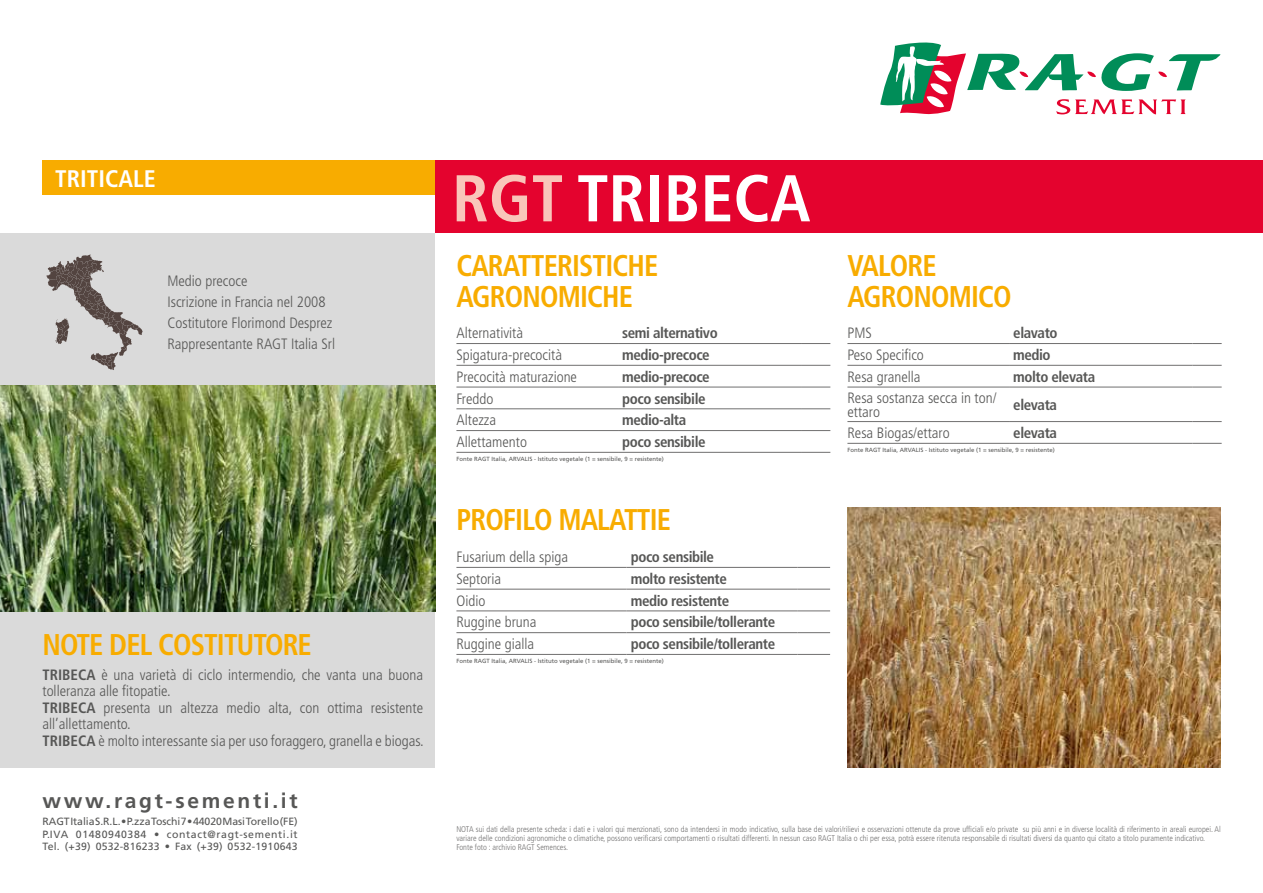
<style>
.page{position:relative;width:1263px;height:893px;background:#fff}
.page>*{position:absolute;margin:0;border:0;box-sizing:border-box;transform-origin:0 0}
.t1{font:700 condensed 66px "Frutiger LT Std";color:#fff}
.t2{font:700 condensed 30px/30px "Frutiger LT Std";letter-spacing:-.03em;color:#f8ac00;scale:.95 1}
.t3{font:700 condensed 24px "Frutiger LT Std";color:#fff}
.t4{font:700 21px "Frutiger LT Std";letter-spacing:.13em;color:#575756}
.t5{font:300 condensed 15px/16.5px "Frutiger LT Std";color:#575756}
.t6{font:700 condensed 15px "Frutiger LT Std";letter-spacing:-.03em;color:#575756}
.t7{font:10.5px/12.6px "Frutiger LT Std";letter-spacing:.02em;color:#575756;text-align:justify}
.t8{font:300 condensed 8.25px/9px "Frutiger LT Std";color:#706f6f}
.t9{font:6px "Frutiger LT Std";color:#575756}
.s1{color:#f9c6ba}
.s2{font-weight:700}
</style>
<div class="page">
<div style="left:0;top:233px;width:435px;height:534px;background:#dadada"></div>
<svg style="left:880px;top:43px;width:340px;height:72px"></svg>
<div style="left:43px;top:160px;width:392px;height:35px;background:#f8ac00"></div>
<div style="left:435px;top:160px;width:828px;height:73px;background:#e4032e"></div>
<hr style="left:456px;top:430px;width:162px;height:1px;background:#706f6f">
<hr style="left:618px;top:430px;width:184px;height:1px;background:#706f6f">
<svg style="left:802px;top:430px;width:28px;height:1px"></svg>
<hr style="left:456px;top:452px;width:162px;height:1px;background:#706f6f">
<hr style="left:618px;top:452px;width:184px;height:1px;background:#706f6f">
<svg style="left:802px;top:452px;width:28px;height:1px"></svg>
<hr style="left:456px;top:365px;width:162px;height:1px;background:#706f6f">
<hr style="left:618px;top:365px;width:184px;height:1px;background:#706f6f">
<svg style="left:802px;top:365px;width:28px;height:1px"></svg>
<hr style="left:456px;top:409px;width:162px;height:1px;background:#706f6f">
<hr style="left:618px;top:409px;width:184px;height:1px;background:#706f6f">
<svg style="left:802px;top:409px;width:28px;height:1px"></svg>
<hr style="left:456px;top:387px;width:162px;height:1px;background:#706f6f">
<hr style="left:618px;top:387px;width:184px;height:1px;background:#706f6f">
<svg style="left:802px;top:387px;width:28px;height:1px"></svg>
<hr style="left:456px;top:343px;width:162px;height:1px;background:#706f6f">
<hr style="left:618px;top:343px;width:184px;height:1px;background:#706f6f">
<svg style="left:802px;top:343px;width:28px;height:1px"></svg>
<hr style="left:456px;top:632px;width:170px;height:1px;background:#706f6f">
<hr style="left:626px;top:632px;width:172px;height:1px;background:#706f6f">
<hr style="left:798px;top:632px;width:32px;height:1px;background:#706f6f">
<hr style="left:456px;top:654px;width:170px;height:1px;background:#706f6f">
<hr style="left:626px;top:654px;width:172px;height:1px;background:#706f6f">
<hr style="left:798px;top:654px;width:32px;height:1px;background:#706f6f">
<hr style="left:456px;top:611px;width:170px;height:1px;background:#706f6f">
<hr style="left:626px;top:611px;width:172px;height:1px;background:#706f6f">
<hr style="left:798px;top:611px;width:32px;height:1px;background:#706f6f">
<hr style="left:456px;top:589px;width:170px;height:1px;background:#706f6f">
<hr style="left:626px;top:589px;width:172px;height:1px;background:#706f6f">
<hr style="left:798px;top:589px;width:32px;height:1px;background:#706f6f">
<hr style="left:456px;top:567px;width:170px;height:1px;background:#706f6f">
<hr style="left:626px;top:567px;width:172px;height:1px;background:#706f6f">
<hr style="left:798px;top:567px;width:32px;height:1px;background:#706f6f">
<hr style="left:847px;top:387px;width:162px;height:1px;background:#706f6f">
<hr style="left:1009px;top:387px;width:184px;height:1px;background:#706f6f">
<svg style="left:1193px;top:387px;width:29px;height:1px"></svg>
<hr style="left:847px;top:443px;width:162px;height:1px;background:#706f6f">
<hr style="left:1009px;top:443px;width:184px;height:1px;background:#706f6f">
<svg style="left:1193px;top:443px;width:29px;height:1px"></svg>
<hr style="left:847px;top:421px;width:162px;height:1px;background:#706f6f">
<hr style="left:1009px;top:421px;width:184px;height:1px;background:#706f6f">
<svg style="left:1193px;top:421px;width:29px;height:1px"></svg>
<hr style="left:847px;top:365px;width:162px;height:1px;background:#706f6f">
<hr style="left:1009px;top:365px;width:184px;height:1px;background:#706f6f">
<svg style="left:1193px;top:365px;width:29px;height:1px"></svg>
<hr style="left:847px;top:343px;width:162px;height:1px;background:#706f6f">
<hr style="left:1009px;top:343px;width:184px;height:1px;background:#706f6f">
<svg style="left:1193px;top:343px;width:29px;height:1px"></svg>
<img style="left:0;top:386px;width:435px;height:225px">
<img style="left:847px;top:507px;width:374px;height:260px">
<svg style="left:46px;top:254px;width:97px;height:116px"></svg>
<h3 class="t3" style="left:55px;top:164px;width:102px">TRITICALE</h3>
<h1 class="t1" style="left:452px;top:159px;width:360px"><span class="s1">RGT</span> TRIBECA</h1>
<p class="t5" style="left:167px;top:271px;width:169px;line-height:21px">Medio precoce<br>Iscrizione in Francia nel 2008<br>Costitutore Florimond Desprez<br>Rappresentante RAGT Italia Srl</p>
<h2 class="t2" style="left:43px;top:630px;width:285px">NOTE DEL COSTITUTORE</h2>
<p class="t5" style="left:43px;top:667px;width:383px"><span class="s2">TRIBECA</span> è una varietà di ciclo intermendio, che vanta una buona tolleranza alle fitopatie.<br><span class="s2">TRIBECA</span> presenta un altezza medio alta, con ottima resistente all’allettamento.<br><span class="s2">TRIBECA</span> è molto interessante sia per uso foraggero, granella e biogas.</p>
<h2 class="t2" style="left:456px;top:251px;width:214px">CARATTERISTICHE<br>AGRONOMICHE</h2>
<p class="t5" style="left:456px;top:325px;width:68px">Alternatività</p>
<p class="t6" style="left:622px;top:324px;width:97px">semi alternativo</p>
<p class="t5" style="left:456px;top:347px;width:107px">Spigatura-precocità</p>
<p class="t6" style="left:622px;top:346px;width:89px">medio-precoce</p>
<p class="t5" style="left:456px;top:369px;width:122px">Precocità maturazione</p>
<p class="t6" style="left:622px;top:368px;width:89px">medio-precoce</p>
<p class="t5" style="left:456px;top:390px;width:38px">Freddo</p>
<p class="t6" style="left:622px;top:389px;width:85px">poco sensibile</p>
<p class="t5" style="left:456px;top:412px;width:41px">Altezza</p>
<p class="t6" style="left:622px;top:411px;width:66px">medio-alta</p>
<p class="t5" style="left:456px;top:434px;width:72px">Allettamento</p>
<p class="t6" style="left:622px;top:433px;width:85px">poco sensibile</p>
<p class="t9" style="left:456px;top:455px;width:209px">Fonte RAGT Italia, ARVALIS - Istituto vegetale (1 = sensibile, 9 = resistente)</p>
<h2 class="t2" style="left:456px;top:505px;width:227px">PROFILO MALATTIE</h2>
<p class="t5" style="left:456px;top:549px;width:113px">Fusarium della spiga</p>
<p class="t6" style="left:631px;top:548px;width:85px">poco sensibile</p>
<p class="t5" style="left:456px;top:571px;width:46px">Septoria</p>
<p class="t6" style="left:631px;top:570px;width:98px">molto resistente</p>
<p class="t5" style="left:456px;top:592px;width:30px">Oidio</p>
<p class="t6" style="left:631px;top:591px;width:100px">medio resistente</p>
<p class="t5" style="left:456px;top:614px;width:81px">Ruggine bruna</p>
<p class="t6" style="left:631px;top:613px;width:146px">poco sensibile/tollerante</p>
<p class="t5" style="left:456px;top:636px;width:79px">Ruggine gialla</p>
<p class="t6" style="left:631px;top:635px;width:146px">poco sensibile/tollerante</p>
<p class="t9" style="left:456px;top:657px;width:209px">Fonte RAGT Italia, ARVALIS - Istituto vegetale (1 = sensibile, 9 = resistente)</p>
<h2 class="t2" style="left:847px;top:251px;width:174px">VALORE<br>AGRONOMICO</h2>
<p class="t5" style="left:847px;top:325px;width:26px">PMS</p>
<p class="t6" style="left:1013px;top:324px;width:46px">elavato</p>
<p class="t5" style="left:847px;top:347px;width:78px">Peso Specifico</p>
<p class="t6" style="left:1013px;top:346px;width:39px">medio</p>
<p class="t5" style="left:847px;top:369px;width:75px">Resa granella</p>
<p class="t6" style="left:1013px;top:368px;width:83px">molto elevata</p>
<p class="t5" style="left:847px;top:391px;width:151px;line-height:13.5px">Resa sostanza secca in ton/ ettaro</p>
<p class="t6" style="left:1013px;top:396px;width:45px">elevata</p>
<p class="t5" style="left:847px;top:425px;width:104px">Resa Biogas/ettaro</p>
<p class="t6" style="left:1013px;top:424px;width:45px">elevata</p>
<p class="t9" style="left:847px;top:446px;width:209px">Fonte RAGT Italia, ARVALIS - Istituto vegetale (1 = sensibile, 9 = resistente)</p>
<h3 class="t4" style="left:43px;top:789px;width:257px">www.ragt-sementi.it</h3>
<p class="t7" style="left:43px;top:815px;width:257px">RAGT Italia S.R.L. • P.zza Toschi 7 • 44020 Masi Torello (FE)<br>P.IVA 01480940384 • contact@ragt-sementi.it Tel. (+39) 0532-816233 • Fax (+39) 0532-1910643</p>
<p class="t8" style="left:456px;top:825px;width:766px">NOTA sui dati della presente scheda: i dati e i valori qui menzionati, sono da intendersi in modo indicativo, sulla base dei valori/rilievi e osservazioni ottenute da prove ufficiali e/o private su più anni e in diverse località di riferimento in areali europei. Al variare delle condizioni agronomiche o climatiche, possono verificarsi comportamenti o risultati differenti. In nessun caso RAGT Italia o chi per essa, potrà essere ritenuta responsabile di risultati diversi da quanto qui citato a titolo puramente indicativo.<br>Fonte foto : archivio RAGT Semences.</p>
</div>
